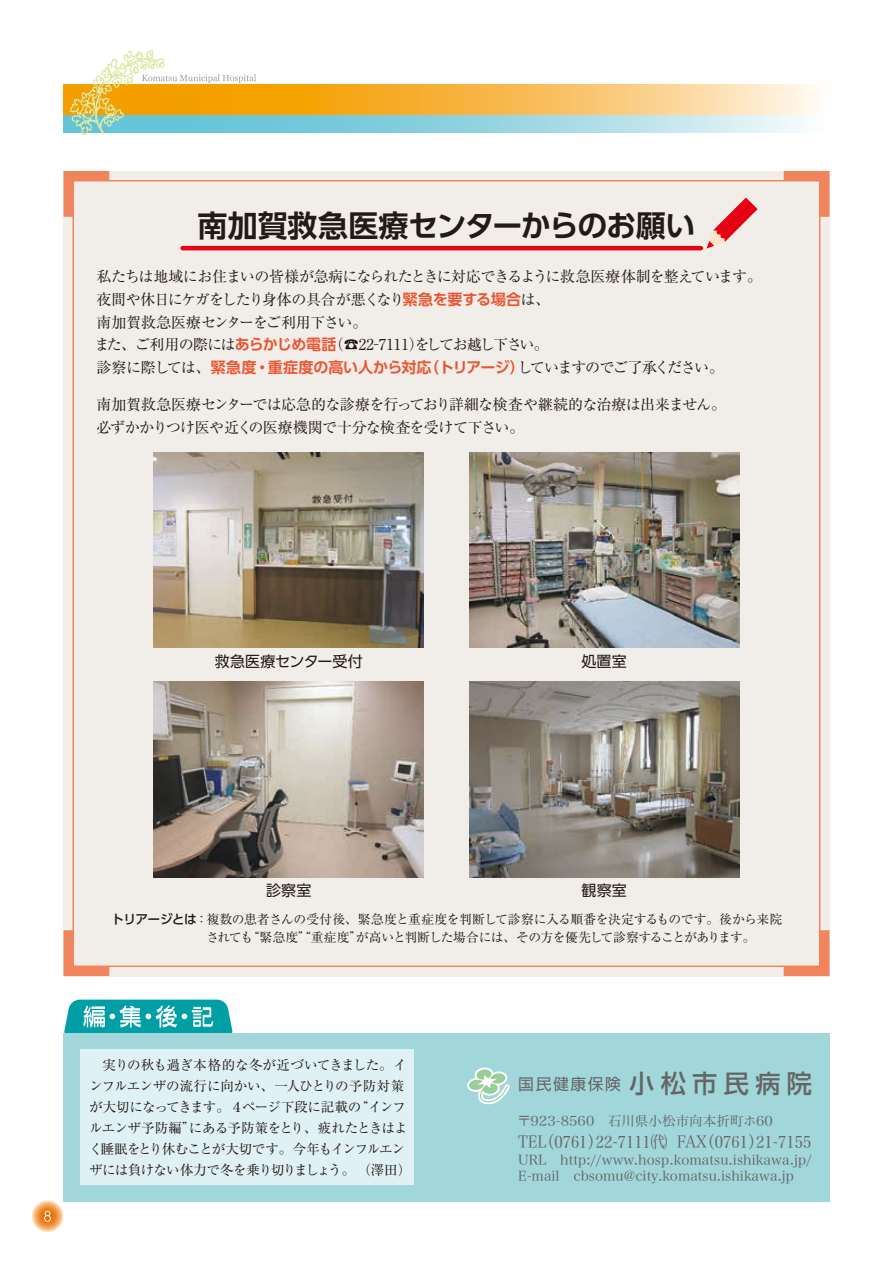
<style>
.page{position:relative;width:893px;height:1263px;background:#fff}
.page>*{position:absolute;margin:0;border:0;box-sizing:border-box;transform-origin:0 0}
.t1{font:700 30px "UD Shin Go Pro De";letter-spacing:-.015em;color:#231916}
.t2{font:16.5px "Hira Min Pro W3";color:#666565;scale:.9 1}
.t3{font:15.75px "Shin Go Pro";letter-spacing:.1em;color:#666565}
.t4{font:15px/22.5px "Ryumin Pro";letter-spacing:-.045em;color:#231916}
.t5{font:15px "UD Shin Go Pro";letter-spacing:.01em;color:#231916}
.t6{font:13.5px/21px "Ryumin Pro";letter-spacing:-.045em;color:#231916}
.t7{font:13.5px/16.2px "Hira Min Pro W3";letter-spacing:.005em;color:#666565}
.t8{font:12.75px/18px "Ryumin Pro";letter-spacing:-.035em;color:#231916}
.s1{font-family:"UD Shin Go Pro De";font-weight:700;color:#ea5532}
.s2{font-family:"UD Shin Go Pro";font-weight:500}
.s3{font-weight:500;font-size:25.2px}
</style>
<div class="page">
<svg style="left:63px;top:114px;width:755px;height:18px;background:#aad9df"></svg>
<svg style="left:63px;top:84px;width:755px;height:30px;background:#f8c262"></svg>
<svg style="left:69px;top:49px;width:187px;height:86px"></svg>
<div style="left:63px;top:1033px;width:766px;height:168px;background:#a1d7db"></div>
<div style="left:80px;top:1049px;width:333px;height:136px;background:#e0f1f5"></div>
<svg style="left:64px;top:1000px;width:169px;height:33px;background:#3bb4b9"></svg>
<div style="left:63px;top:171px;width:766px;height:805px;background:#f1eee9"></div>
<svg style="left:32px;top:1200px;width:31px;height:32px"></svg>
<svg style="left:44px;top:1211px;width:7px;height:11px"></svg>
<svg style="left:467px;top:1067px;width:43px;height:38px"></svg>
<svg style="left:706px;top:197px;width:52px;height:52px"></svg>
<hr style="left:183px;top:246px;width:518px;height:4px;background:#e60013">
<svg style="left:63px;top:171px;width:46px;height:46px"></svg>
<svg style="left:63px;top:930px;width:46px;height:46px"></svg>
<svg style="left:784px;top:930px;width:45px;height:46px"></svg>
<svg style="left:784px;top:171px;width:45px;height:46px"></svg>
<img style="left:154px;top:453px;width:270px;height:195px">
<img style="left:469px;top:453px;width:270px;height:195px">
<img style="left:154px;top:682px;width:270px;height:195px">
<img style="left:469px;top:682px;width:270px;height:195px">
<h1 class="t1" style="left:198px;top:201px;width:499px">南加賀救急医療センターからのお願い</h1>
<p class="t4" style="left:95px;top:265px;width:669px">私たちは地域にお住まいの皆様が急病になられたときに対応できるように救急医療体制を整えています。夜間や休日にケガをしたり身体の具合が悪くなり<span class="s1">緊急を要する場合</span>は、<br>南加賀救急医療センターをご利用下さい。<br>また、ご利用の際には<span class="s1">あらかじめ電話</span>（☎22-7111）をしてお越し下さい。<br>診察に際しては、<span class="s1">緊急度・重症度の高い人から対応（トリアージ）</span>していますのでご了承ください。</p>
<p class="t4" style="left:97px;top:392px;width:631px">南加賀救急医療センターでは応急的な診療を行っており詳細な検査や継続的な治療は出来ません。必ずかかりつけ医や近くの医療機関で十分な検査を受けて下さい。</p>
<p class="t5" style="left:215px;top:649px;width:150px">救急医療センター受付</p>
<p class="t5" style="left:581px;top:649px;width:47px">処置室</p>
<p class="t5" style="left:266px;top:878px;width:47px">診察室</p>
<p class="t5" style="left:581px;top:878px;width:47px">観察室</p>
<p class="t8" style="left:206px;top:909px;width:577px;text-indent:-95px"><span class="s2">トリアージとは</span>：複数の患者さんの受付後、緊急度と重症度を判断して診察に入る順番を決定するものです。後から来院されても“緊急度”“重症度”が高いと判断した場合には、その方を優先して診察することがあります。</p>
<p class="t6" style="left:89px;top:1053px;width:324px">　実りの秋も過ぎ本格的な冬が近づいてきました。インフルエンザの流行に向かい、一人ひとりの予防対策が大切になってきます。４ページ下段に記載の“インフルエンザ予防編”にある予防策をとり、疲れたときはよく睡眠をとり休むことが大切です。今年もインフルエンザには負けない体力で冬を乗り切りましょう。　（澤田）</p>
<p class="t3" style="left:518px;top:1071px;width:295px">国民健康保険 <span class="s3">小松市民病院</span></p>
<p class="t7" style="left:518px;top:1112px;width:257px">〒923-8560　石川県小松市向本折町ホ60</p>
<p class="t7" style="left:518px;top:1150px;width:295px">URL　http://www.hosp.komatsu.ishikawa.jp/<br>E-mail　cbsomu@city.komatsu.ishikawa.jp</p>
<p class="t2" style="left:518px;top:1128px;width:327px">TEL（0761）22-7111㈹ FAX（0761）21-7155</p>
</div>
